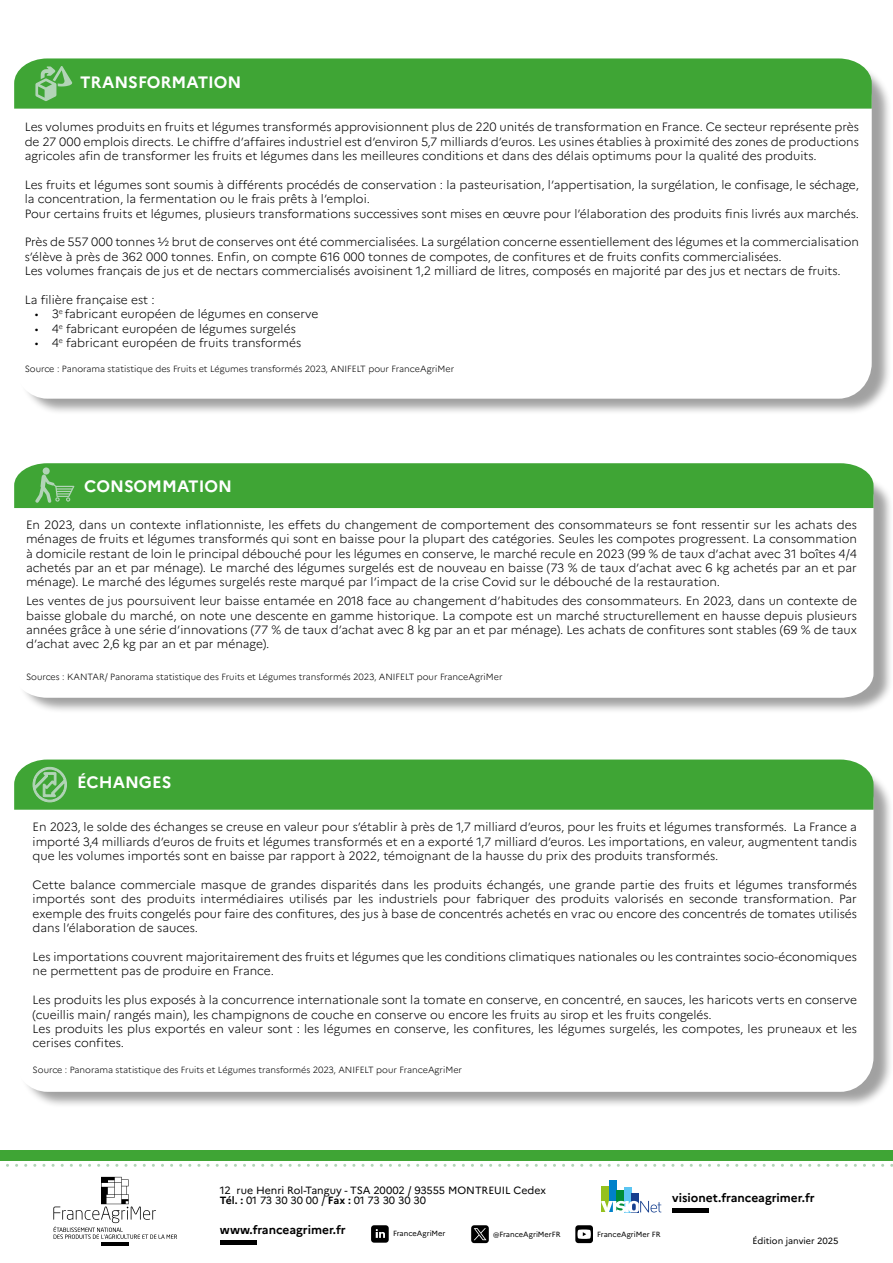
<style>
.page{position:relative;width:893px;height:1263px;background:#fff}
.page>*{position:absolute;margin:0;border:0;box-sizing:border-box;transform-origin:0 0}
.t1{font:700 16.5px "Marianne";color:#fff}
.t2{font:300 12px/14.4px "Marianne";color:#000;text-align:justify}
.t3{font:700 12px "Marianne";color:#000}
.t4{font:10.5px/10.5px "Marianne";color:#000}
.t5{font:300 9px "Marianne";color:#000}
.t6{font:9px "Marianne";color:#000}
.t7{font:7.5px "Marianne";color:#000}
.s1{font-weight:700}
</style>
<div class="page">
<div style="left:18px;top:64px;width:874px;height:351px;background:#000;opacity:.37"></div>
<div style="left:14px;top:64px;width:858px;height:335px;background:#fff;border-radius:35px"></div>
<div style="left:18px;top:767px;width:875px;height:341px;background:#000;opacity:.37"></div>
<div style="left:14px;top:767px;width:859px;height:325px;background:#fff;border-radius:34px"></div>
<div style="left:18px;top:473px;width:875px;height:241px;background:#000;opacity:.37"></div>
<svg style="left:18px;top:508px;width:855px;height:190px"></svg>
<div style="left:14px;top:759px;width:859px;height:51px;background:#3fa535"></div>
<div style="left:14px;top:463px;width:859px;height:45px;background:#3fa535"></div>
<div style="left:221px;top:1240px;width:36px;height:5px;background:#000"></div>
<hr style="left:672px;top:1208px;width:37px;height:4px;background:#000">
<div style="left:601px;top:1186px;width:8px;height:26px;background:#95c11f"></div>
<div style="left:609px;top:1180px;width:7px;height:32px;background:#0081c9"></div>
<div style="left:616px;top:1190px;width:8px;height:22px;background:#008d36"></div>
<div style="left:624px;top:1187px;width:7px;height:25px;background:#5bc5f2"></div>
<div style="left:631px;top:1193px;width:8px;height:19px;background:#153f8f"></div>
<svg style="left:601px;top:1201px;width:60px;height:11px"></svg>
<hr style="left:101px;top:1242px;width:27px;height:3px;background:#000">
<svg style="left:53px;top:1177px;width:124px;height:62px"></svg>
<div style="left:14px;top:58px;width:858px;height:51px;background:#3fa535"></div>
<div style="left:471px;top:1225px;width:18px;height:18px;background:#000;border-radius:3px"></div>
<div style="left:575px;top:1225px;width:18px;height:18px;background:#000;border-radius:3px"></div>
<svg style="left:371px;top:1225px;width:18px;height:18px"></svg>
<svg style="left:474px;top:1228px;width:12px;height:12px"></svg>
<svg style="left:577px;top:1229px;width:14px;height:10px"></svg>
<div style="left:0;top:1150px;width:893px;height:10px;background:#3fa535"></div>
<svg style="left:6px;top:1164px;width:887px;height:3px"></svg>
<h1 class="t1" style="left:80px;top:70px;width:163px">TRANSFORMATION</h1>
<p class="t2" style="left:25px;top:119px;width:836px">Les volumes produits en fruits et légumes transformés approvisionnent plus de 220 unités de transformation en France. Ce secteur représente près de 27 000 emplois directs. Le chiffre d’affaires industriel est d’environ 5,7 milliards d’euros. Les usines établies à proximité des zones de productions agricoles afin de transformer les fruits et légumes dans les meilleures conditions et dans des délais optimums pour la qualité des produits.</p>
<p class="t2" style="left:25px;top:176px;width:836px;text-align:left">Les fruits et légumes sont soumis à différents procédés de conservation : la pasteurisation, l’appertisation, la surgélation, le confisage, le séchage, la concentration, la fermentation ou le frais prêts à l’emploi.<br>Pour certains fruits et légumes, plusieurs transformations successives sont mises en œuvre pour l’élaboration des produits finis livrés aux marchés.</p>
<p class="t2" style="left:25px;top:234px;width:836px;text-align:left">Près de 557 000 tonnes ½ brut de conserves ont été commercialisées. La surgélation concerne essentiellement des légumes et la commercialisation s’élève à près de 362 000 tonnes. Enfin, on compte 616 000 tonnes de compotes, de confitures et de fruits confits commercialisées.<br>Les volumes français de jus et de nectars commercialisés avoisinent 1,2 milliard de litres, composés en majorité par des jus et nectars de fruits.</p>
<p class="t2" style="left:25px;top:292px;width:132px">La filière française est :</p>
<p class="t2" style="left:35px;top:306px;width:285px">• 3<sup>e</sup> fabricant européen de légumes en conserve</p>
<p class="t2" style="left:35px;top:320px;width:263px">• 4<sup>e</sup> fabricant européen de légumes surgelés</p>
<p class="t2" style="left:35px;top:335px;width:268px">• 4<sup>e</sup> fabricant européen de fruits transformés</p>
<p class="t5" style="left:25px;top:362px;width:431px">Source : Panorama statistique des Fruits et Légumes transformés 2023, ANIFELT pour FranceAgriMer</p>
<h1 class="t1" style="left:84px;top:473px;width:149px">CONSOMMATION</h1>
<p class="t2" style="left:26px;top:516px;width:833px">En 2023, dans un contexte inflationniste, les effets du changement de comportement des consommateurs se font ressentir sur les achats des ménages de fruits et légumes transformés qui sont en baisse pour la plupart des catégories. Seules les compotes progressent. La consommation à domicile restant de loin le principal débouché pour les légumes en conserve, le marché recule en 2023 (99 % de taux d’achat avec 31 boîtes 4/4 achetés par an et par ménage). Le marché des légumes surgelés est de nouveau en baisse (73 % de taux d’achat avec 6 kg achetés par an et par ménage). Le marché des légumes surgelés reste marqué par l’impact de la crise Covid sur le débouché de la restauration.</p>
<p class="t2" style="left:26px;top:593px;width:833px">Les ventes de jus poursuivent leur baisse entamée en 2018 face au changement d’habitudes des consommateurs. En 2023, dans un contexte de baisse globale du marché, on note une descente en gamme historique. La compote est un marché structurellement en hausse depuis plusieurs années grâce à une série d’innovations (77 % de taux d’achat avec 8 kg par an et par ménage). Les achats de confitures sont stables (69 % de taux d’achat avec 2,6 kg par an et par ménage).</p>
<p class="t5" style="left:26px;top:670px;width:478px">Sources : KANTAR/ Panorama statistique des Fruits et Légumes transformés 2023, ANIFELT pour FranceAgriMer</p>
<h1 class="t1" style="left:77px;top:769px;width:96px">ÉCHANGES</h1>
<p class="t2" style="left:33px;top:819px;width:826px">En 2023, le solde des échanges se creuse en valeur pour s’établir à près de 1,7 milliard d’euros, pour les fruits et légumes transformés. La France a importé 3,4 milliards d’euros de fruits et légumes transformés et en a exporté 1,7 milliard d’euros. Les importations, en valeur, augmentent tandis que les volumes importés sont en baisse par rapport à 2022, témoignant de la hausse du prix des produits transformés.</p>
<p class="t2" style="left:33px;top:877px;width:826px">Cette balance commerciale masque de grandes disparités dans les produits échangés, une grande partie des fruits et légumes transformés importés sont des produits intermédiaires utilisés par les industriels pour fabriquer des produits valorisés en seconde transformation. Par exemple des fruits congelés pour faire des confitures, des jus à base de concentrés achetés en vrac ou encore des concentrés de tomates utilisés dans l’élaboration de sauces.</p>
<p class="t2" style="left:33px;top:949px;width:826px">Les importations couvrent majoritairement des fruits et légumes que les conditions climatiques nationales ou les contraintes socio-économiques ne permettent pas de produire en France.</p>
<p class="t2" style="left:33px;top:992px;width:826px;text-align:left">Les produits les plus exposés à la concurrence internationale sont la tomate en conserve, en concentré, en sauces, les haricots verts en conserve (cueillis main/ rangés main), les champignons de couche en conserve ou encore les fruits au sirop et les fruits congelés.<br>Les produits les plus exportés en valeur sont : les légumes en conserve, les confitures, les légumes surgelés, les compotes, les pruneaux et les cerises confites.</p>
<p class="t5" style="left:33px;top:1062px;width:431px">Source : Panorama statistique des Fruits et Légumes transformés 2023, ANIFELT pour FranceAgriMer</p>
<p class="t4" style="left:220px;top:1184px;width:328px">12 rue Henri Rol-Tanguy - TSA 20002 / 93555 MONTREUIL Cedex<br><span class="s1">Tél. :</span> 01 73 30 30 00 / <span class="s1">Fax :</span> 01 73 30 30 30</p>
<p class="t3" style="left:220px;top:1220px;width:127px">www.franceagrimer.fr</p>
<p class="t7" style="left:393px;top:1227px;width:54px">FranceAgriMer</p>
<p class="t7" style="left:493px;top:1228px;width:69px">@FranceAgriMerFR</p>
<p class="t7" style="left:597px;top:1228px;width:65px">FranceAgriMer FR</p>
<p class="t3" style="left:672px;top:1188px;width:144px">visionet.franceagrimer.fr</p>
<p class="t6" style="left:752px;top:1233px;width:88px">Édition janvier 2025</p>
</div>
